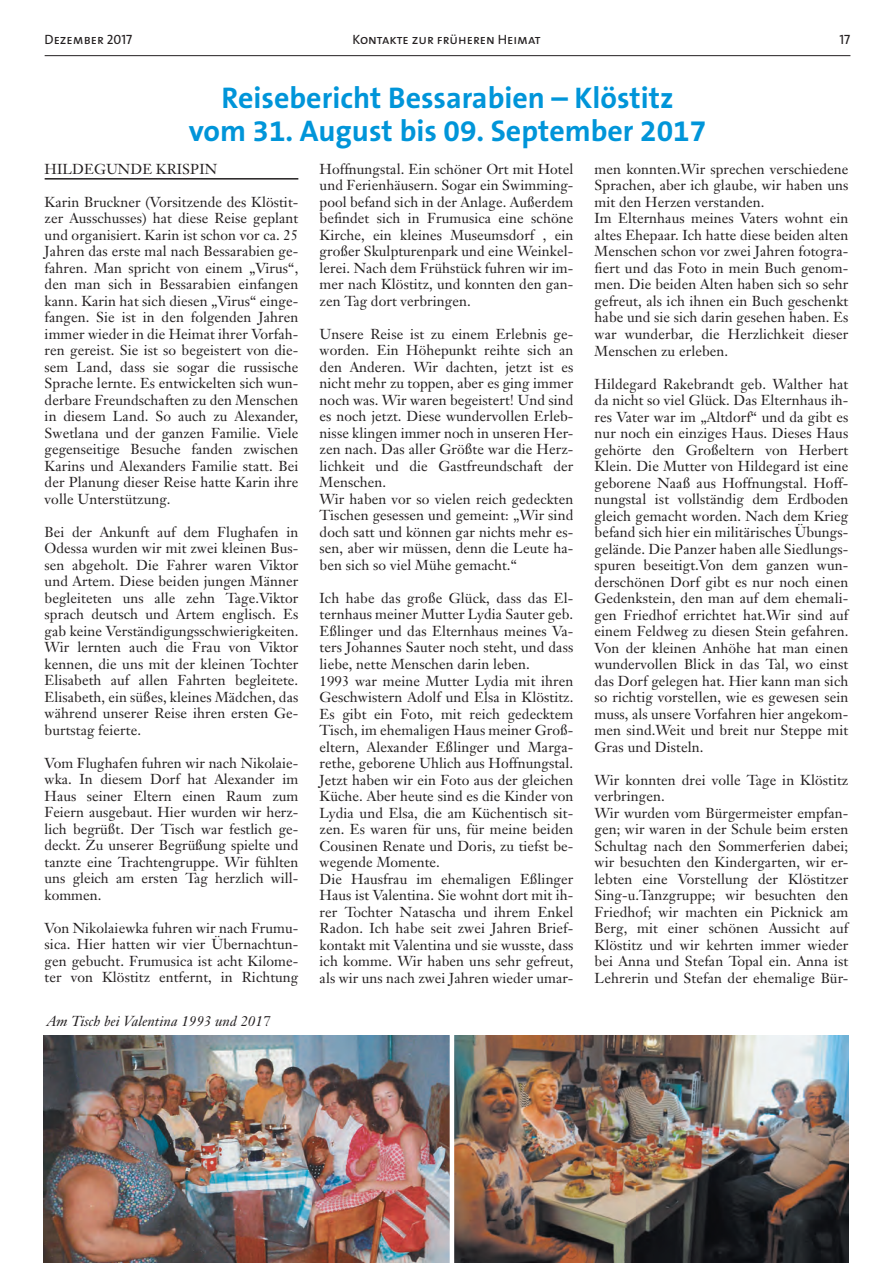
<style>
.page{position:relative;width:893px;height:1263px;background:#fff}
.page>*{position:absolute;margin:0;border:0;box-sizing:border-box;transform-origin:0 0}
.t1{font:700 30px/33px "The Sans B7";color:#0095d9;text-align:center}
.t2{font:14.25px/16.5px "Janson Text";letter-spacing:.005em;color:#231f20;text-align:justify}
.t3{font:italic 14.25px "Janson Text";letter-spacing:.005em;color:#231f20}
.t4{font:13.5px "The Sans Caps";color:#231f20}
</style>
<div class="page">
<hr style="left:45px;top:55px;width:805px;height:1px;background:#231f20">
<hr style="left:45px;top:178px;width:253px;height:2px;background:#231f20">
<img style="left:43px;top:1035px;width:805px;height:228px">
<hr style="left:450px;top:1027px;width:4px;height:236px;background:#fff">
<p class="t4" style="left:45px;top:28px;width:89px">Dezember 2017</p>
<p class="t4" style="left:352px;top:28px;width:190px">Kontakte zur früheren Heimat</p>
<p class="t4" style="left:839px;top:28px;width:12px">17</p>
<h1 class="t1" style="left:189px;top:82px;width:519px">Reisebericht Bessarabien – Klöstitz<br>vom 31. August bis 09. September 2017</h1>
<p class="t2" style="left:45px;top:160px;width:24px">Hildegunde</p>
<p class="t2" style="left:156px;top:160px;width:21px">Krispin</p>
<p class="t2" style="left:45px;top:193px;width:255px">Karin Bruckner (Vorsitzende des Klöstit&shy;zer Ausschusses) hat diese Reise geplant und organisiert. Karin ist schon vor ca. 25<br>Jahren das erste mal nach Bessarabien ge&shy;fahren. Man spricht von einem „Virus“, den man sich in Bessarabien einfangen kann. Karin hat sich diesen „Virus“ einge&shy;fangen. Sie ist in den folgenden Jahren immer wieder in die Heimat ihrer Vorfah&shy;ren gereist. Sie ist so begeistert von die&shy;sem Land, dass sie sogar die russische Sprache lernte. Es entwickelten sich wun&shy;derbare Freundschaften zu den Menschen in diesem Land. So auch zu Alexander, Swetlana und der ganzen Familie. Viele gegenseitige Besuche fanden zwischen Karins und Alexanders Familie statt. Bei der Planung dieser Reise hatte Karin ihre volle Unterstützung.</p>
<p class="t2" style="left:45px;top:524px;width:255px">Bei der Ankunft auf dem Flughafen in Odessa wurden wir mit zwei kleinen Bus&shy;sen abgeholt. Die Fahrer waren Viktor und Artem. Diese beiden jungen Männer begleiteten uns alle zehn Tage.Viktor sprach deutsch und Artem englisch. Es gab keine Verständigungsschwierigkeiten.<br>Wir lernten auch die Frau von Viktor kennen, die uns mit der kleinen Tochter Elisabeth auf allen Fahrten begleitete.<br>Elisabeth, ein süßes, kleines Mädchen, das während unserer Reise ihren ersten Ge&shy;burtstag feierte.</p>
<p class="t2" style="left:45px;top:755px;width:255px">Vom Flughafen fuhren wir nach Nikolaie&shy;wka. In diesem Dorf hat Alexander im Haus seiner Eltern einen Raum zum Feiern ausgebaut. Hier wurden wir herz&shy;lich begrüßt. Der Tisch war festlich ge&shy;deckt. Zu unserer Begrüßung spielte und tanzte eine Trachtengruppe. Wir fühlten uns gleich am ersten Tag herzlich will&shy;kommen.</p>
<p class="t2" style="left:45px;top:920px;width:255px">Von Nikolaiewka fuhren wir nach Frumu&shy;sica. Hier hatten wir vier Übernachtun&shy;gen gebucht. Frumusica ist acht Kilome&shy;ter von Klöstitz entfernt, in Richtung</p>
<p class="t3" style="left:47px;top:1012px;width:225px">Am Tisch bei Valentina 1993 und 2017</p>
<p class="t2" style="left:320px;top:161px;width:255px">Hoffnungstal. Ein schöner Ort mit Hotel und Ferienhäusern. Sogar ein Swimming&shy;pool befand sich in der Anlage. Außerdem befindet sich in Frumusica eine schöne Kirche, ein kleines Museumsdorf , ein großer Skulpturenpark und eine Weinkel&shy;lerei. Nach dem Frühstück fuhren wir im&shy;mer nach Klöstitz, und konnten den gan&shy;zen Tag dort verbringen.</p>
<p class="t2" style="left:320px;top:326px;width:255px;text-align:left">Unsere Reise ist zu einem Erlebnis ge&shy;worden. Ein Höhepunkt reihte sich an den Anderen. Wir dachten, jetzt ist es nicht mehr zu toppen, aber es ging immer noch was. Wir waren begeistert! Und sind es noch jetzt. Diese wundervollen Erleb&shy;nisse klingen immer noch in unseren Her&shy;zen nach. Das aller Größte war die Herz&shy;lichkeit und die Gastfreundschaft der Menschen.<br>Wir haben vor so vielen reich gedeckten Tischen gesessen und gemeint: „Wir sind doch satt und können gar nichts mehr es&shy;sen, aber wir müssen, denn die Leute ha&shy;ben sich so viel Mühe gemacht.“</p>
<p class="t2" style="left:320px;top:590px;width:255px;text-align:left">Ich habe das große Glück, dass das El&shy;ternhaus meiner Mutter Lydia Sauter geb.<br>Eßlinger und das Elternhaus meines Va&shy;ters Johannes Sauter noch steht, und dass liebe, nette Menschen darin leben.<br>1993 war meine Mutter Lydia mit ihren Geschwistern Adolf und Elsa in Klöstitz.<br>Es gibt ein Foto, mit reich gedecktem Tisch, im ehemaligen Haus meiner Groß&shy;eltern, Alexander Eßlinger und Marga&shy;rethe, geborene Uhlich aus Hoffnungstal.<br>Jetzt haben wir ein Foto aus der gleichen Küche. Aber heute sind es die Kinder von Lydia und Elsa, die am Küchentisch sit&shy;zen. Es waren für uns, für meine beiden Cousinen Renate und Doris, zu tiefst be&shy;wegende Momente.<br>Die Hausfrau im ehemaligen Eßlinger Haus ist Valentina. Sie wohnt dort mit ih&shy;rer Tochter Natascha und ihrem Enkel Radon. Ich habe seit zwei Jahren Brief&shy;kontakt mit Valentina und sie wusste, dass ich komme. Wir haben uns sehr gefreut, als wir uns nach zwei Jahren wieder umar-</p>
<p class="t2" style="left:595px;top:161px;width:255px;text-align:left">men konnten.Wir sprechen verschiedene Sprachen, aber ich glaube, wir haben uns mit den Herzen verstanden.<br>Im Elternhaus meines Vaters wohnt ein altes Ehepaar. Ich hatte diese beiden alten Menschen schon vor zwei Jahren fotogra&shy;fiert und das Foto in mein Buch genom&shy;men. Die beiden Alten haben sich so sehr gefreut, als ich ihnen ein Buch geschenkt habe und sie sich darin gesehen haben. Es war wunderbar, die Herzlichkeit dieser Menschen zu erleben.</p>
<p class="t2" style="left:595px;top:375px;width:255px">Hildegard Rakebrandt geb. Walther hat da nicht so viel Glück. Das Elternhaus ih&shy;res Vater war im „Altdorf“ und da gibt es nur noch ein einziges Haus. Dieses Haus gehörte den Großeltern von Herbert Klein. Die Mutter von Hildegard ist eine geborene Naaß aus Hoffnungstal. Hoff&shy;nungstal ist vollständig dem Erdboden gleich gemacht worden. Nach dem Krieg befand sich hier ein militärisches Übungs&shy;gelände. Die Panzer haben alle Siedlungs&shy;spuren beseitigt.Von dem ganzen wun&shy;derschönen Dorf gibt es nur noch einen Gedenkstein, den man auf dem ehemali&shy;gen Friedhof errichtet hat.Wir sind auf einem Feldweg zu diesen Stein gefahren.<br>Von der kleinen Anhöhe hat man einen wundervollen Blick in das Tal, wo einst das Dorf gelegen hat. Hier kann man sich so richtig vorstellen, wie es gewesen sein muss, als unsere Vorfahren hier angekom&shy;men sind.Weit und breit nur Steppe mit Gras und Disteln.</p>
<p class="t2" style="left:595px;top:771px;width:255px;text-align:left">Wir konnten drei volle Tage in Klöstitz verbringen.<br>Wir wurden vom Bürgermeister empfan&shy;gen; wir waren in der Schule beim ersten Schultag nach den Sommerferien dabei; wir besuchten den Kindergarten, wir er&shy;lebten eine Vorstellung der Klöstitzer Sing-u.Tanzgruppe; wir besuchten den Friedhof; wir machten ein Picknick am Berg, mit einer schönen Aussicht auf Klöstitz und wir kehrten immer wieder bei Anna und Stefan Topal ein. Anna ist Lehrerin und Stefan der ehemalige Bür-</p>
</div>
